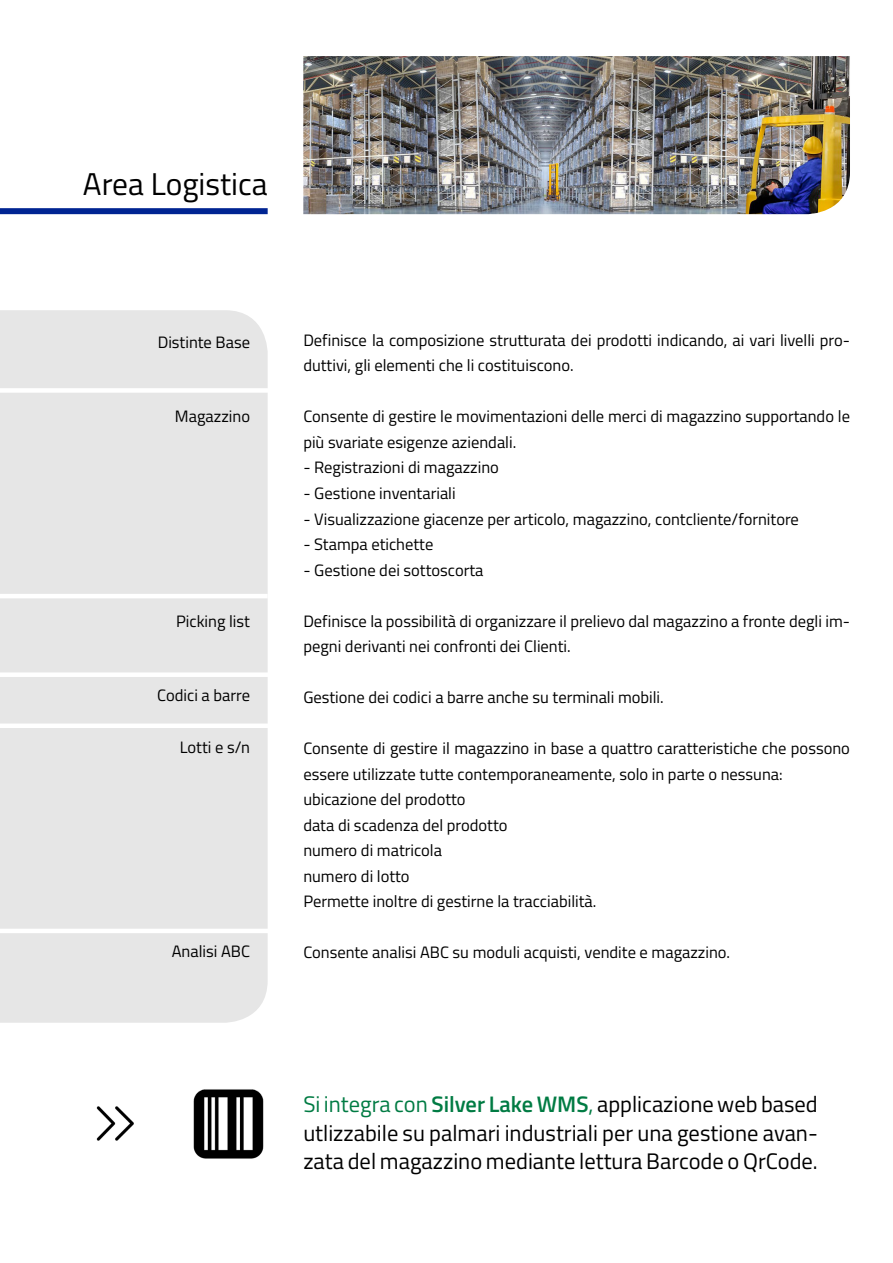
<style>
.page{position:relative;width:893px;height:1263px;background:#fff}
.page>*{position:absolute;margin:0;border:0;box-sizing:border-box;transform-origin:0 0}
.t1{font:31.5px "Titillium Web";color:#000}
.t2{font:22.5px/28.5px "Titillium Web";color:#000;text-align:justify}
.t3{font:16.5px/25.5px "Titillium Web";color:#000}
.s1{color:#007b43}
.s2{font-weight:600;color:#007b43}
</style>
<div class="page">
<img style="left:303px;top:56px;width:547px;height:158px">
<div style="left:0;top:310px;width:268px;height:713px;background:#e6e6e6"></div>
<div style="left:0;top:388px;width:350px;height:5px;background:#fff"></div>
<hr style="left:0;top:594px;width:268px;height:4px;background:#fff">
<div style="left:0;top:672px;width:303px;height:5px;background:#fff"></div>
<div style="left:0;top:723px;width:280px;height:5px;background:#fff"></div>
<hr style="left:0;top:929px;width:280px;height:4px;background:#fff">
<div style="left:0;top:208px;width:268px;height:6px;background:#002492"></div>
<img style="left:193px;top:1089px;width:71px;height:70px">
<img style="left:96px;top:1106px;width:10px;height:35px">
<img style="left:106px;top:1106px;width:28px;height:35px">
<p class="t1" style="left:83px;top:161px;width:186px">Area Logistica</p>
<p class="t3" style="left:158px;top:329px;width:94px">Distinte Base</p>
<p class="t3" style="left:175px;top:403px;width:77px">Magazzino</p>
<p class="t3" style="left:176px;top:607px;width:75px">Picking list</p>
<p class="t3" style="left:157px;top:682px;width:94px">Codici a barre</p>
<p class="t3" style="left:180px;top:734px;width:72px">Lotti e s/n</p>
<p class="t3" style="left:172px;top:938px;width:80px">Analisi ABC</p>
<p class="t3" style="left:303px;top:327px;width:548px">Definisce la composizione strutturata dei prodotti indicando, ai vari livelli pro&shy;duttivi, gli elementi che li costituiscono.</p>
<p class="t3" style="left:303px;top:403px;width:548px">Consente di gestire le movimentazioni delle merci di magazzino supportando le più svariate esigenze aziendali.</p>
<p class="t3" style="left:303px;top:454px;width:197px">- Registrazioni di magazzino</p>
<p class="t3" style="left:303px;top:480px;width:154px">- Gestione inventariali</p>
<p class="t3" style="left:303px;top:505px;width:497px">- Visualizzazione giacenze per articolo, magazzino, contcliente/fornitore</p>
<p class="t3" style="left:303px;top:531px;width:132px">- Stampa etichette</p>
<p class="t3" style="left:303px;top:556px;width:182px">- Gestione dei sottoscorta</p>
<p class="t3" style="left:303px;top:607px;width:548px">Definisce la possibilità di organizzare il prelievo dal magazzino a fronte degli im&shy;pegni derivanti nei confronti dei Clienti.</p>
<p class="t3" style="left:303px;top:684px;width:362px">Gestione dei codici a barre anche su terminali mobili.</p>
<p class="t3" style="left:303px;top:735px;width:548px">Consente di gestire il magazzino in base a quattro caratteristiche che possono essere utilizzate tutte contemporaneamente, solo in parte o nessuna:</p>
<p class="t3" style="left:303px;top:786px;width:164px">ubicazione del prodotto</p>
<p class="t3" style="left:303px;top:811px;width:206px">data di scadenza del prodotto</p>
<p class="t3" style="left:303px;top:837px;width:140px">numero di matricola</p>
<p class="t3" style="left:303px;top:862px;width:108px">numero di lotto</p>
<p class="t3" style="left:303px;top:888px;width:295px">Permette inoltre di gestirne la tracciabilità.</p>
<p class="t3" style="left:303px;top:939px;width:428px">Consente analisi ABC su moduli acquisti, vendite e magazzino.</p>
<p class="t2" style="left:303px;top:1089px;width:516px"><span class="s1">Si integra con</span> <span class="s2">Silver Lake WMS</span><span class="s1">,</span> applicazione web based utlizzabile su palmari industriali per una gestione avan&shy;zata del magazzino mediante lettura Barcode o QrCode.</p>
</div>
